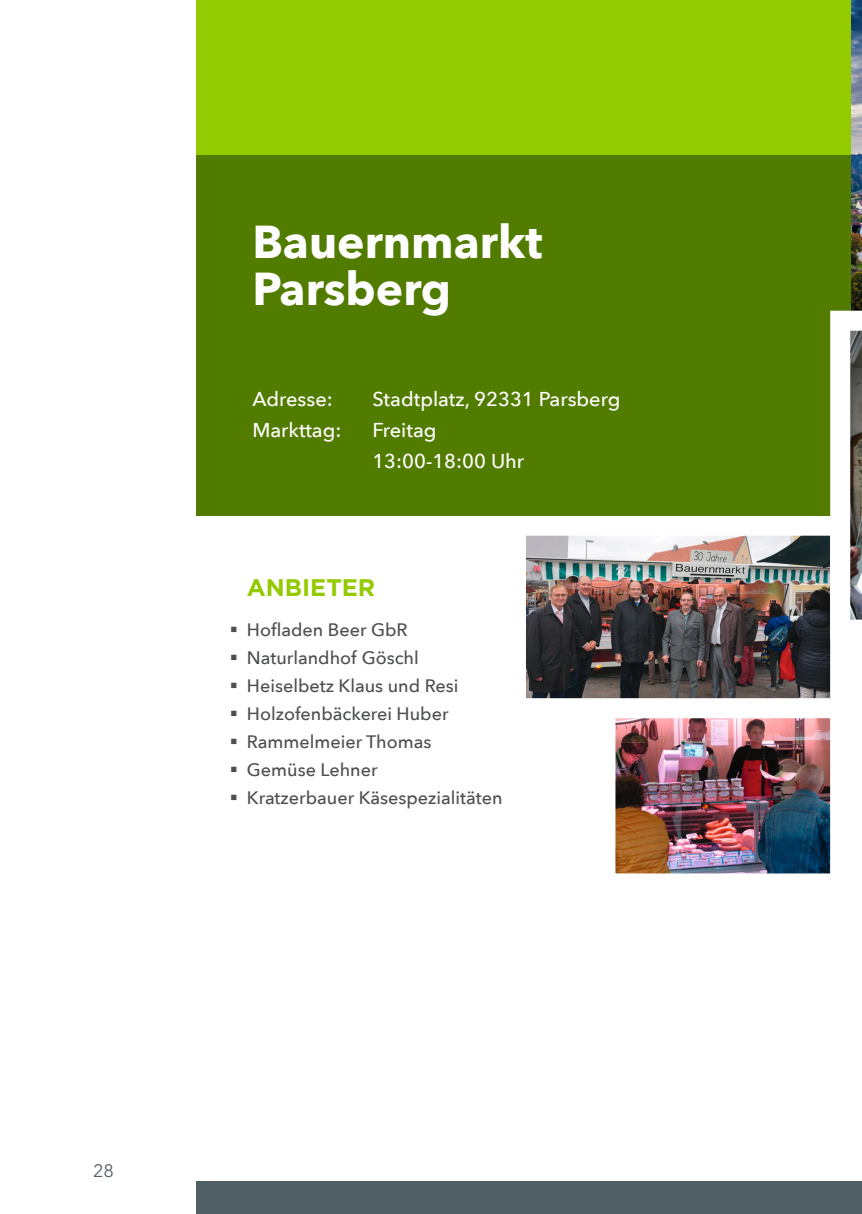
<style>
.page{position:relative;width:862px;height:1214px;background:#fff}
.page>*{position:absolute;margin:0;border:0;box-sizing:border-box;transform-origin:0 0}
.t1{font:700 46px/47px "Avenir Next";color:#fff}
.t2{font:700 24px "Gotham";color:#93ca00}
.t3{font:500 20px/31px "Avenir Next";color:#fff}
.t4{font:500 18px/28px "Avenir Next";color:#4d4f4e}
.t5{font:18px "Avenir Next";color:#505f65}
</style>
<div class="page">
<img style="left:615px;top:728px;width:216px;height:146px">
<img style="left:496px;top:515px;width:335px;height:213px">
<img style="left:851px;top:0;width:11px;height:300px">
<div style="left:196px;top:0;width:654px;height:347px;background:#93ca00"></div>
<div style="left:850px;top:1181px;width:12px;height:32px;background:#505f65"></div>
<div style="left:196px;top:1181px;width:654px;height:32px;background:#505f65"></div>
<div style="left:196px;top:155px;width:654px;height:360px;background:#527c00"></div>
<svg style="left:820px;top:300px;width:42px;height:349px"></svg>
<h1 class="t1" style="left:252px;top:218px;width:292px">Bauernmarkt<br>Parsberg</h1>
<p class="t3" style="left:252px;top:382px;width:82px">Adresse:</p>
<p class="t3" style="left:372px;top:382px;width:249px">Stadtplatz, 92331 Parsberg</p>
<p class="t3" style="left:252px;top:413px;width:91px">Markttag:</p>
<p class="t3" style="left:372px;top:413px;width:153px">Freitag<br>13:00-18:00 Uhr</p>
<h2 class="t2" style="left:247px;top:572px;width:130px">ANBIETER</h2>
<p class="t4" style="left:247px;top:615px;width:257px">Hofladen Beer GbR<br>Naturlandhof Göschl<br>Heiselbetz Klaus und Resi<br>Holzofenbäckerei Huber<br>Rammelmeier Thomas<br>Gemüse Lehner<br>Kratzerbauer Käsespezialitäten</p>
<p class="t5" style="left:93px;top:1154px;width:22px">28</p>
</div>
